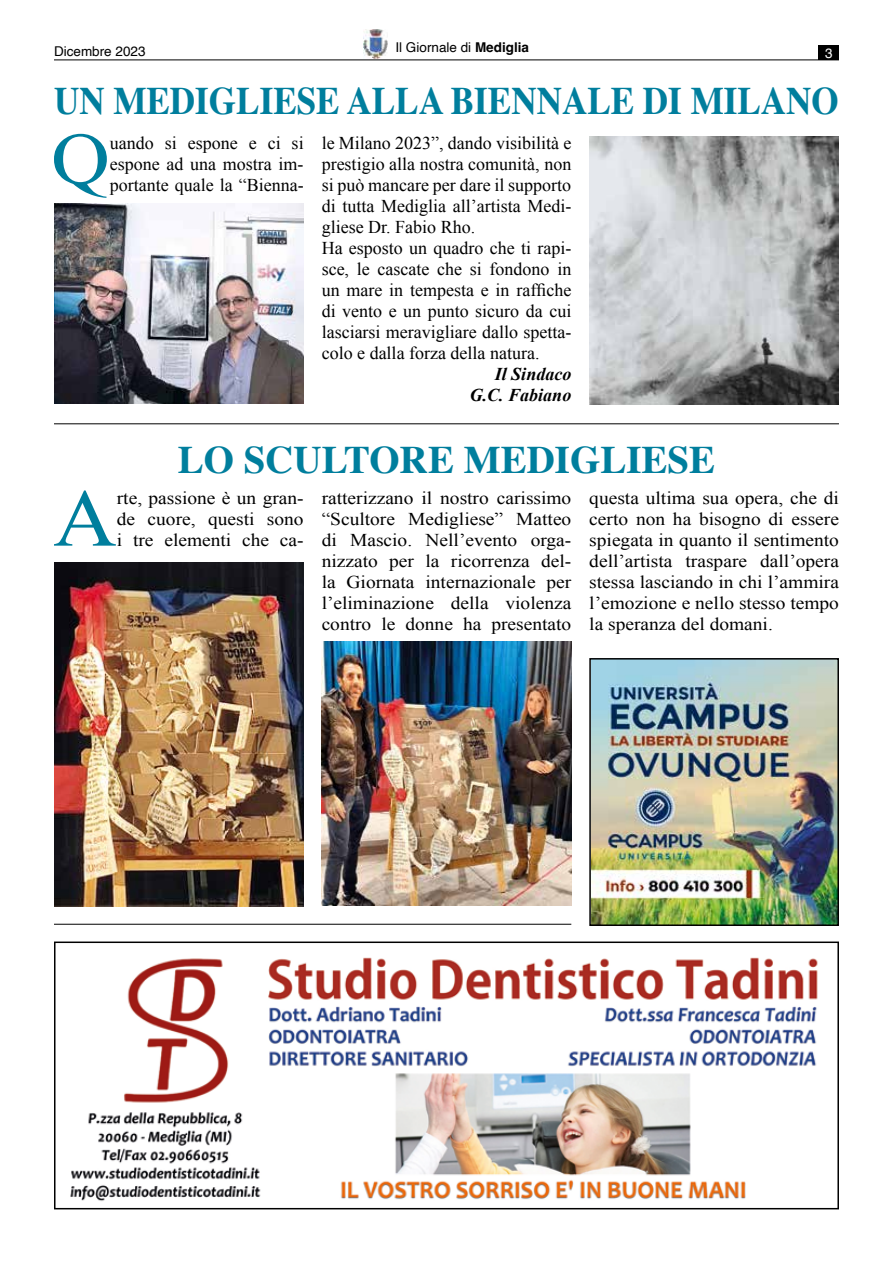
<style>
.page{position:relative;width:893px;height:1263px;background:#fff}
.page>*{position:absolute;margin:0;border:0;box-sizing:border-box;transform-origin:0 0}
.t1{font:81.45px "Times New Roman";color:#007e9d;scale:1.08 1}
.t2{font:73.35px "Times New Roman";color:#007e9d;scale:1.11 1}
.t3{font:700 39px "Times";color:#007e9d;scale:.9 1}
.t4{font:700 39px "Times";color:#007e9d}
.t5{font:18px/21px "Times New Roman";color:#000;text-align:justify;scale:1.08 1}
.t6{font:18px/21px "Times New Roman";color:#000;text-align:justify}
.t7{font:italic 700 18px/21px "Times New Roman";color:#000;text-align:right}
.t8{font:13.5px "Helvetica";color:#000}
.t9{font:13.5px "Helvetica";color:#fff}
.s1{font-weight:700}
</style>
<div class="page">
<img style="left:364px;top:30px;width:23px;height:28px">
<hr style="left:54px;top:60px;width:785px;height:1px;background:#000">
<div style="left:819px;top:46px;width:20px;height:14px;background:#000"></div>
<hr style="left:54px;top:423px;width:785px;height:1px;background:#000">
<hr style="left:54px;top:924px;width:517px;height:1px;background:#000">
<img style="left:70px;top:957px;width:748px;height:244px">
<div style="left:54px;top:941px;width:785px;height:268px;border:2px solid #000"></div>
<img style="left:592px;top:661px;width:244px;height:262px">
<div style="left:589px;top:658px;width:250px;height:268px;border:2px solid #000"></div>
<img style="left:590px;top:136px;width:248px;height:268px">
<img style="left:54px;top:203px;width:250px;height:200px">
<img style="left:54px;top:562px;width:250px;height:345px">
<img style="left:322px;top:642px;width:249px;height:263px">
<p class="t8" style="left:54px;top:41px;width:93px">Dicembre 2023</p>
<p class="t8" style="left:395px;top:37px;width:135px">Il Giornale di <span class="s1">Mediglia</span></p>
<p class="t9" style="left:825px;top:43px;width:9px">3</p>
<h3 class="t3" style="left:54px;top:64px;width:874px">UN MEDIGLIESE ALLA BIENNALE DI MILANO</h3>
<h2 class="t2" style="left:51px;top:110px;width:54px">Q</h2>
<p class="t6" style="left:110px;top:132px;width:195px">uando si espone e ci si espone ad una mostra im&shy;portante quale la “Bienna-</p>
<p class="t6" style="left:322px;top:132px;width:251px;text-align:left">le Milano 2023”, dando visibilità e prestigio alla nostra comunità, non si può mancare per dare il supporto di tutta Mediglia all’artista Medi&shy;gliese Dr. Fabio Rho.<br>Ha esposto un quadro che ti rapi&shy;sce, le cascate che si fondono in un mare in tempesta e in raffiche di vento e un punto sicuro da cui lasciarsi meravigliare dallo spetta&shy;colo e dalla forza della natura.</p>
<p class="t7" style="left:470px;top:363px;width:103px">Il Sindaco<br>G.C. Fabiano</p>
<h3 class="t4" style="left:178px;top:422px;width:539px">LO SCULTORE MEDIGLIESE</h3>
<h1 class="t1" style="left:53px;top:464px;width:60px">A</h1>
<p class="t5" style="left:117px;top:487px;width:174px">rte, passione è un gran&shy;de cuore, questi sono i tre elementi che ca-</p>
<p class="t5" style="left:322px;top:487px;width:233px">ratterizzano il nostro carissimo “Scultore Medigliese” Matteo di Mascio. Nell’evento orga&shy;nizzato per la ricorrenza del&shy;la Giornata internazionale per l’eliminazione della violenza contro le donne ha presentato</p>
<p class="t5" style="left:589px;top:487px;width:233px">questa ultima sua opera, che di certo non ha bisogno di essere spiegata in quanto il sentimento dell’artista traspare dall’opera stessa lasciando in chi l’ammira l’emozione e nello stesso tempo la speranza del domani.</p>
</div>
